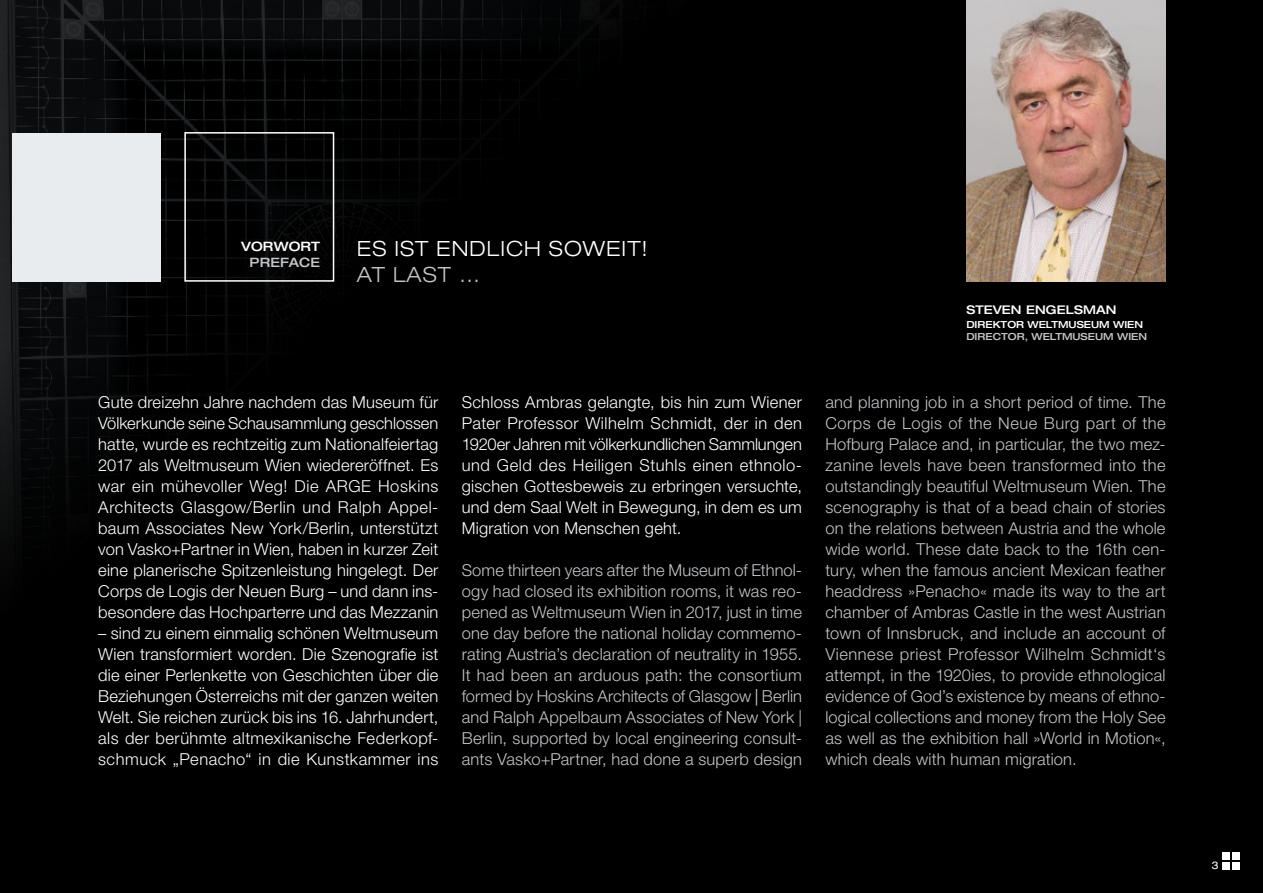
<style>
.page{position:relative;width:1263px;height:893px;background:#000}
.page>*{position:absolute;margin:0;border:0;box-sizing:border-box;transform-origin:0 0}
.t1{font:300 expanded 21px "Helvetica Neue";letter-spacing:.05em;color:#fff}
.t2{font:300 expanded 21px "Helvetica Neue";color:#c3c5c8}
.t3{font:300 16.5px/21px "Helvetica Neue";letter-spacing:.01em;color:#c3c5c8;text-align:justify}
.t4{font:300 16.5px/21px "Helvetica Neue";letter-spacing:.015em;color:#fff;text-align:justify}
.t5{font:500 expanded 12.9px "Helvetica Neue";color:#fff}
.t6{font:500 expanded 12.9px "Helvetica Neue";letter-spacing:.01em;color:#c3c5c8}
.t7{font:500 expanded 12px "Helvetica Neue";letter-spacing:.01em;color:#fff}
.t8{font:expanded 10.5px "Helvetica Neue";color:#fff}
.t9{font:500 expanded 9.75px "Helvetica Neue";color:#c3c5c8}
.t10{font:500 expanded 9.75px "Helvetica Neue";color:#fff}
.s1{font-weight:400}
</style>
<div class="page">
<img style="left:0;top:0;width:619px;height:546px">
<div style="left:1222px;top:862px;width:8px;height:8px;background:#fff"></div>
<div style="left:1222px;top:852px;width:8px;height:8px;background:#fff"></div>
<div style="left:1232px;top:862px;width:7px;height:8px;background:#fff"></div>
<div style="left:1232px;top:852px;width:7px;height:8px;background:#fff"></div>
<img style="left:966px;top:0;width:199px;height:282px">
<div style="left:13px;top:133px;width:148px;height:149px;background:#e8ecef"></div>
<div style="left:184px;top:132px;width:150px;height:150px;border:2px solid #fff"></div>
<p class="t5" style="left:241px;top:238px;width:12px">VOR</p>
<p class="t5" style="left:274px;top:238px;width:27px">WORT</p>
<p class="t6" style="left:249px;top:255px;width:71px">PREFACE</p>
<p class="t1" style="left:357px;top:236px;width:292px">ES IST ENDLICH SOWEIT!</p>
<p class="t2" style="left:357px;top:262px;width:125px">AT LAST …</p>
<p class="t4" style="left:98px;top:391px;width:342px">Gute dreizehn Jahre nachdem das Museum für Völkerkunde seine Schausammlung geschlossen hatte, wurde es rechtzeitig zum Nationalfeiertag 2017 als Weltmuseum Wien wiedereröffnet. Es war ein mühevoller Weg! Die ARGE Hoskins Architects Glasgow/Berlin und Ralph Appel&shy;baum Associates New York/Berlin, unterstützt von Vasko+Partner in Wien, haben in kurzer Zeit eine planerische Spitzenleistung hingelegt. Der Corps de Logis der Neuen Burg – und dann ins&shy;besondere das Hochparterre und das Mezzanin</p>
<p class="t4" style="left:98px;top:622px;width:342px">– sind zu einem einmalig schönen Weltmuseum Wien transformiert worden. Die Szenografie ist die einer Perlenkette von Geschichten über die Beziehungen Österreichs mit der ganzen weiten Welt. Sie reichen zurück bis ins 16. Jahrhundert, als der berühmte altmexikanische Federkopf&shy;schmuck „Penacho“ in die Kunstkammer ins</p>
<p class="t4" style="left:462px;top:391px;width:342px">Schloss Ambras gelangte, bis hin zum Wiener Pater Professor Wilhelm Schmidt, der in den 1920er Jahren mit völkerkundlichen Sammlungen und Geld des Heiligen Stuhls einen ethnolo&shy;gischen Gottesbeweis zu erbringen versuchte, und dem Saal Welt in Bewegung, in dem es um Migration von Menschen geht.</p>
<p class="t3" style="left:462px;top:559px;width:342px">Some thirteen years after the Museum of Ethnol&shy;ogy had closed its exhibition rooms, it was reo&shy;pened as Weltmuseum Wien in 2017, just in time one day before the national holiday commemo&shy;rating Austria’s declaration of neutrality in 1955.<br>It had been an arduous path: the consortium formed by Hoskins Architects of Glasgow <span class="s1">|</span> Berlin and Ralph Appelbaum Associates of New York | Berlin, supported by local engineering consult&shy;ants Vasko+Partner, had done a superb design</p>
<p class="t7" style="left:966px;top:303px;width:152px">STEVEN ENGELSMAN</p>
<p class="t10" style="left:966px;top:318px;width:178px">DIREKTOR WELTMUSEUM WIEN</p>
<p class="t9" style="left:966px;top:330px;width:15px">DIRE</p>
<p class="t9" style="left:993px;top:330px;width:18px">CTOR</p>
<p class="t9" style="left:1025px;top:330px;width:27px">, WELTMU</p>
<p class="t9" style="left:1081px;top:330px;width:17px">SEUM</p>
<p class="t9" style="left:1117px;top:330px;width:18px">WIEN</p>
<p class="t3" style="left:825px;top:391px;width:342px">and planning job in a short period of time. The Corps de Logis of the Neue Burg part of the Hofburg Palace and, in particular, the two mez&shy;zanine levels have been transformed into the outstandingly beautiful Weltmuseum Wien. The scenography is that of a bead chain of stories on the relations between Austria and the whole wide world. These date back to the 16th cen&shy;tury, when the famous ancient Mexican feather headdress »Penacho« made its way to the art chamber of Ambras Castle in the west Austrian town of Innsbruck, and include an account of Viennese priest Professor Wilhelm Schmidt‘s attempt, in the 1920ies, to provide ethnological evidence of God’s existence by means of ethno&shy;logical collections and money from the Holy See as well as the exhibition hall »World in Motion«, which deals with human migration.</p>
<p class="t8" style="left:1212px;top:859px;width:9px">3</p>
</div>
